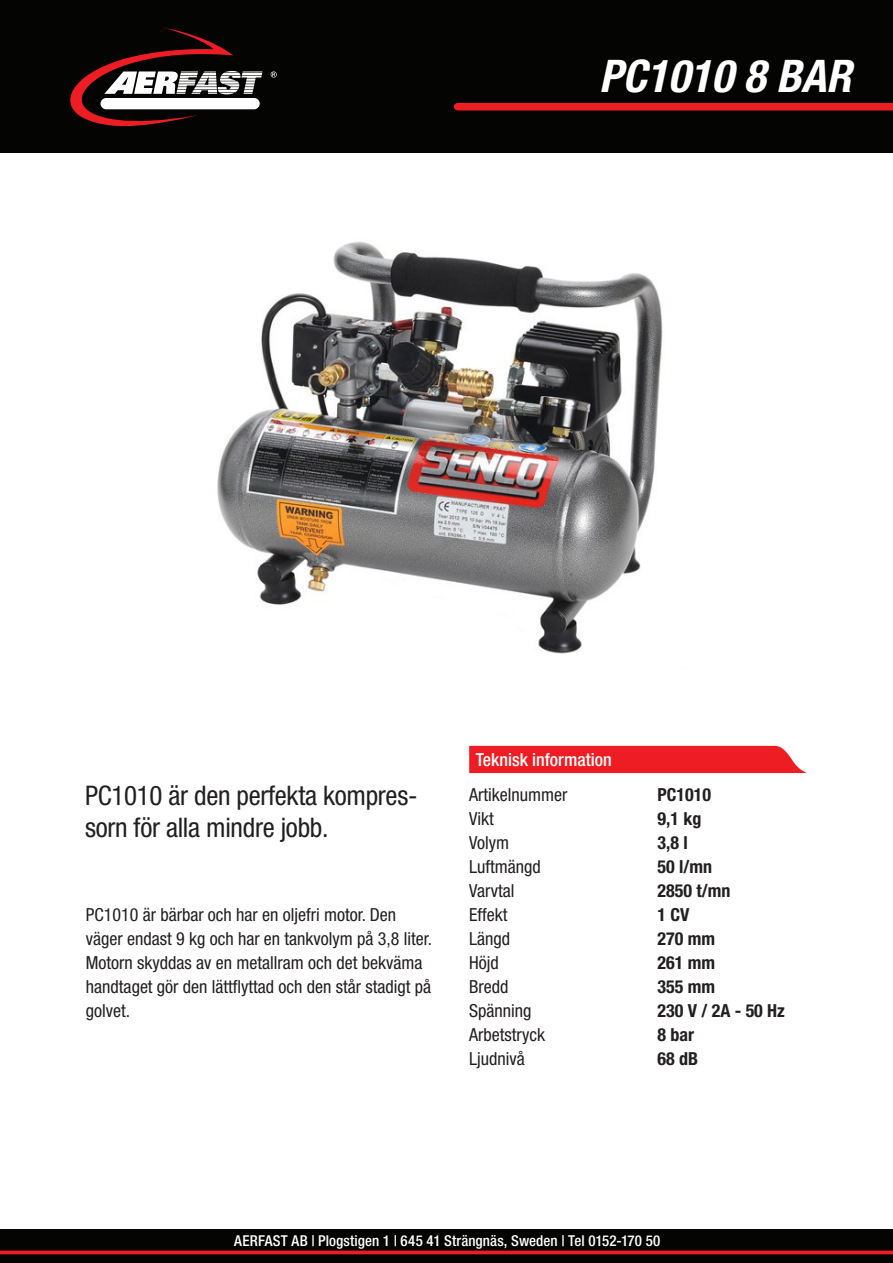
<style>
.page{position:relative;width:893px;height:1263px;background:#fff}
.page>*{position:absolute;margin:0;border:0;box-sizing:border-box;transform-origin:0 0}
.t1{font:italic 700 condensed 45px "Helvetica Neue";color:#fff}
.t2{font:condensed 27px/32.4px "Helvetica Neue";letter-spacing:-.01em;color:#231f20}
.t3{font:condensed 18px/24px "Helvetica Neue";color:#231f20}
.t4{font:700 condensed 18px "Helvetica Neue";color:#231f20}
.TechInfoHeader{font:500 condensed 18px "Helvetica Neue";color:#fff}
.t5{font:500 condensed 15px "Helvetica Neue";letter-spacing:.005em;color:#fff}
</style>
<div class="page">
<div style="left:0;top:1229px;width:893px;height:34px;background:#040503"></div>
<div style="left:0;top:0;width:893px;height:153px;background:#040503"></div>
<svg style="left:70px;top:27px;width:193px;height:100px"></svg>
<div style="left:101px;top:98px;width:159px;height:11px;background:#fff;border-radius:6px"></div>
<svg style="left:271px;top:71px;width:6px;height:7px"></svg>
<div style="left:458px;top:103px;width:435px;height:7px;background:#ee1d23"></div>
<svg style="left:0;top:1250px;width:893px;height:4px;background:#cb191e"></svg>
<img style="left:217px;top:242px;width:446px;height:412px">
<div style="left:469px;top:746px;width:338px;height:27px;background:#ee1d23"></div>
<h1 class="t1" style="left:599px;top:49px;width:254px">PC1010 8 BAR</h1>
<p class="t2" style="left:85px;top:779px;width:334px">PC1010 är den perfekta kompres&shy;sorn för alla mindre jobb.</p>
<p class="t3" style="left:86px;top:902px;width:348px">PC1010 är bärbar och har en oljefri motor. Den väger endast 9 kg och har en tankvolym på 3,8 liter.<br>Motorn skyddas av en metallram och det bekväma handtaget gör den lättflyttad och den står stadigt på golvet.</p>
<p class="TechInfoHeader" style="left:476px;top:748px;width:138px">Teknisk information</p>
<p class="t3" style="left:469px;top:782px;width:100px">Artikelnummer</p>
<p class="t4" style="left:657px;top:783px;width:55px">PC1010</p>
<p class="t3" style="left:469px;top:806px;width:26px">Vikt</p>
<p class="t4" style="left:657px;top:807px;width:45px">9,1 kg</p>
<p class="t3" style="left:469px;top:830px;width:41px">Volym</p>
<p class="t4" style="left:657px;top:831px;width:32px">3,8 l</p>
<p class="t3" style="left:469px;top:854px;width:73px">Luftmängd</p>
<p class="t4" style="left:657px;top:855px;width:56px">50 l/mn</p>
<p class="t3" style="left:469px;top:878px;width:47px">Varvtal</p>
<p class="t4" style="left:657px;top:879px;width:74px">2850 t/mn</p>
<p class="t3" style="left:469px;top:902px;width:40px">Effekt</p>
<p class="t4" style="left:657px;top:903px;width:33px">1 CV</p>
<p class="t3" style="left:469px;top:926px;width:42px">Längd</p>
<p class="t4" style="left:657px;top:927px;width:59px">270 mm</p>
<p class="t3" style="left:469px;top:950px;width:31px">Höjd</p>
<p class="t4" style="left:657px;top:951px;width:59px">261 mm</p>
<p class="t3" style="left:469px;top:974px;width:41px">Bredd</p>
<p class="t4" style="left:657px;top:975px;width:59px">355 mm</p>
<p class="t3" style="left:469px;top:998px;width:64px">Spänning</p>
<p class="t4" style="left:657px;top:999px;width:129px">230 V / 2A - 50 Hz</p>
<p class="t3" style="left:469px;top:1022px;width:77px">Arbetstryck</p>
<p class="t4" style="left:657px;top:1023px;width:38px">8 bar</p>
<p class="t3" style="left:469px;top:1046px;width:57px">Ljudnivå</p>
<p class="t4" style="left:657px;top:1047px;width:42px">68 dB</p>
<p class="t5" style="left:234px;top:1231px;width:428px">AERFAST AB | Plogstigen 1 | 645 41 Strängnäs, Sweden | Tel 0152-170 50</p>
</div>
